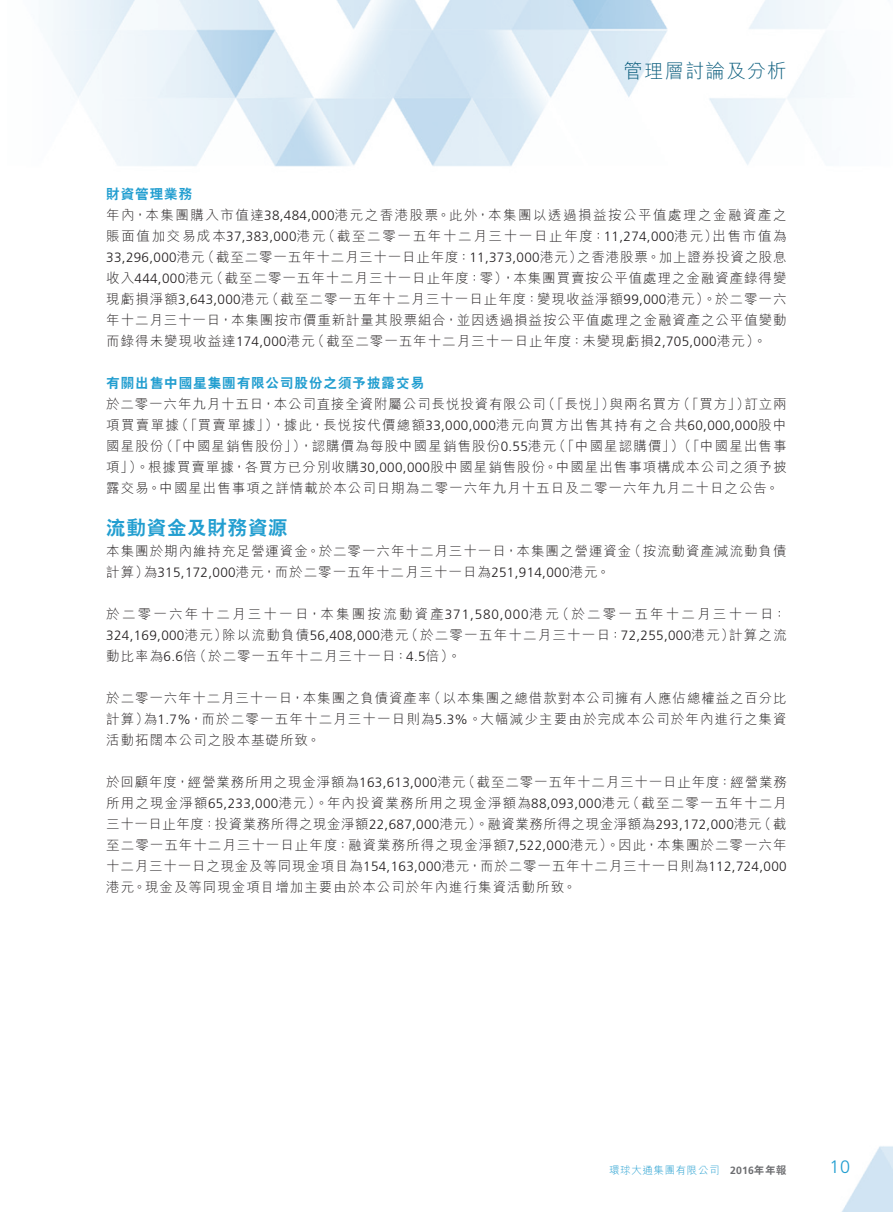
<style>
.page{position:relative;width:893px;height:1212px;background:#fff}
.page>*{position:absolute;margin:0;border:0;box-sizing:border-box;transform-origin:0 0}
.Heading_1{font:800 19.5px "C Hei 2 HK";letter-spacing:.04em;color:#229ed0}
.t1{font:300 19.5px "M Hei HK";letter-spacing:.055em;color:#0c5e7e}
.t2{font:300 18px "Frutiger LT Std";color:#229ed0}
.Body_Text{font:300 13.5px/21px "M Hei HK";letter-spacing:.075em;color:#231f20;text-align:justify}
.Heading_2{font:800 13.5px "C Hei 2 HK";letter-spacing:.075em;color:#229ed0}
.t3{font:300 10.5px "M Hei HK";letter-spacing:.06em;color:#229ed0}
.s1{font-family:"Frutiger LT Std"}
.s2{font-family:"Frutiger LT Std";font-weight:700;color:#6c6d70}
.s3{font-family:"C Hei 2 HK";font-weight:800;color:#6c6d70}
</style>
<div class="page">
<img style="left:52px;top:0;width:841px;height:1212px">
<h1 class="t1" style="left:623px;top:61px;width:165px">管理層討論及分析</h1>
<p class="Heading_2" style="left:106px;top:187px;width:87px">財資管理業務</p>
<p class="Body_Text" style="left:106px;top:204px;width:682px">年內，本集團購入市值達<span class="s1">38,484,000</span>港元之香港股票。此外，本集團以透過損益按公平值處理之金融資產之賬面值加交易成本<span class="s1">37,383,000</span>港元（截至二零一五年十二月三十一日止年度：<span class="s1">11,274,000</span>港元）出售市值為<span class="s1">33,296,000</span>港元（截至二零一五年十二月三十一日止年度：<span class="s1">11,373,000</span>港元）之香港股票。加上證券投資之股息收入<span class="s1">444,000</span>港元（截至二零一五年十二月三十一日止年度：零），本集團買賣按公平值處理之金融資產錄得變現虧損淨額<span class="s1">3,643,000</span>港元（截至二零一五年十二月三十一日止年度：變現收益淨額<span class="s1">99,000</span>港元）。於二零一六年十二月三十一日，本集團按市價重新計量其股票組合，並因透過損益按公平值處理之金融資產之公平值變動而錄得未變現收益達<span class="s1">174,000</span>港元（截至二零一五年十二月三十一日止年度：未變現虧損<span class="s1">2,705,000</span>港元）。</p>
<p class="Heading_2" style="left:106px;top:376px;width:319px">有關出售中國星集團有限公司股份之須予披露交易</p>
<p class="Body_Text" style="left:106px;top:393px;width:682px">於二零一六年九月十五日，本公司直接全資附屬公司長悅投資有限公司（「長悅」）與兩名買方（「買方」）訂立兩項買賣單據（「買賣單據」），據此，長悅按代價總額<span class="s1">33,000,000</span>港元向買方出售其持有之合共<span class="s1">60,000,000</span>股中國星股份（「中國星銷售股份」），認購價為每股中國星銷售股份<span class="s1">0.55</span>港元（「中國星認購價」）（「中國星出售事項」）。根據買賣單據，各買方已分別收購<span class="s1">30,000,000</span>股中國星銷售股份。中國星出售事項構成本公司之須予披露交易。中國星出售事項之詳情載於本公司日期為二零一六年九月十五日及二零一六年九月二十日之公告。</p>
<p class="Heading_1" style="left:106px;top:518px;width:183px">流動資金及財務資源</p>
<p class="Body_Text" style="left:106px;top:540px;width:682px">本集團於期內維持充足營運資金。於二零一六年十二月三十一日，本集團之營運資金（按流動資產減流動負債計算）為<span class="s1">315,172,000</span>港元，而於二零一五年十二月三十一日為<span class="s1">251,914,000</span>港元。</p>
<p class="Body_Text" style="left:106px;top:603px;width:682px">於二零一六年十二月三十一日，本集團按流動資產<span class="s1">371,580,000</span>港元（於二零一五年十二月三十一日：<span class="s1">324,169,000</span>港元）除以流動負債<span class="s1">56,408,000</span>港元（於二零一五年十二月三十一日：<span class="s1">72,255,000</span>港元）計算之流動比率為<span class="s1">6.6</span>倍（於二零一五年十二月三十一日：<span class="s1">4.5</span>倍）。</p>
<p class="Body_Text" style="left:106px;top:687px;width:682px">於二零一六年十二月三十一日，本集團之負債資產率（以本集團之總借款對本公司擁有人應佔總權益之百分比計算）為<span class="s1">1.7%</span>，而於二零一五年十二月三十一日則為<span class="s1">5.3%</span>。大幅減少主要由於完成本公司於年內進行之集資活動拓闊本公司之股本基礎所致。</p>
<p class="Body_Text" style="left:106px;top:771px;width:682px">於回顧年度，經營業務所用之現金淨額為<span class="s1">163,613,000</span>港元（截至二零一五年十二月三十一日止年度：經營業務所用之現金淨額<span class="s1">65,233,000</span>港元）。年內投資業務所用之現金淨額為<span class="s1">88,093,000</span>港元（截至二零一五年十二月三十一日止年度：投資業務所得之現金淨額<span class="s1">22,687,000</span>港元）。融資業務所得之現金淨額為<span class="s1">293,172,000</span>港元（截至二零一五年十二月三十一日止年度：融資業務所得之現金淨額<span class="s1">7,522,000</span>港元）。因此，本集團於二零一六年十二月三十一日之現金及等同現金項目為<span class="s1">154,163,000</span>港元，而於二零一五年十二月三十一日則為<span class="s1">112,724,000</span>港元。現金及等同現金項目增加主要由於本公司於年內進行集資活動所致。</p>
<p class="t3" style="left:609px;top:1164px;width:179px">環球大通集團有限公司 <span class="s2">2016</span><span class="s3">年年報</span></p>
<h2 class="t2" style="left:830px;top:1156px;width:22px">10</h2>
</div>
